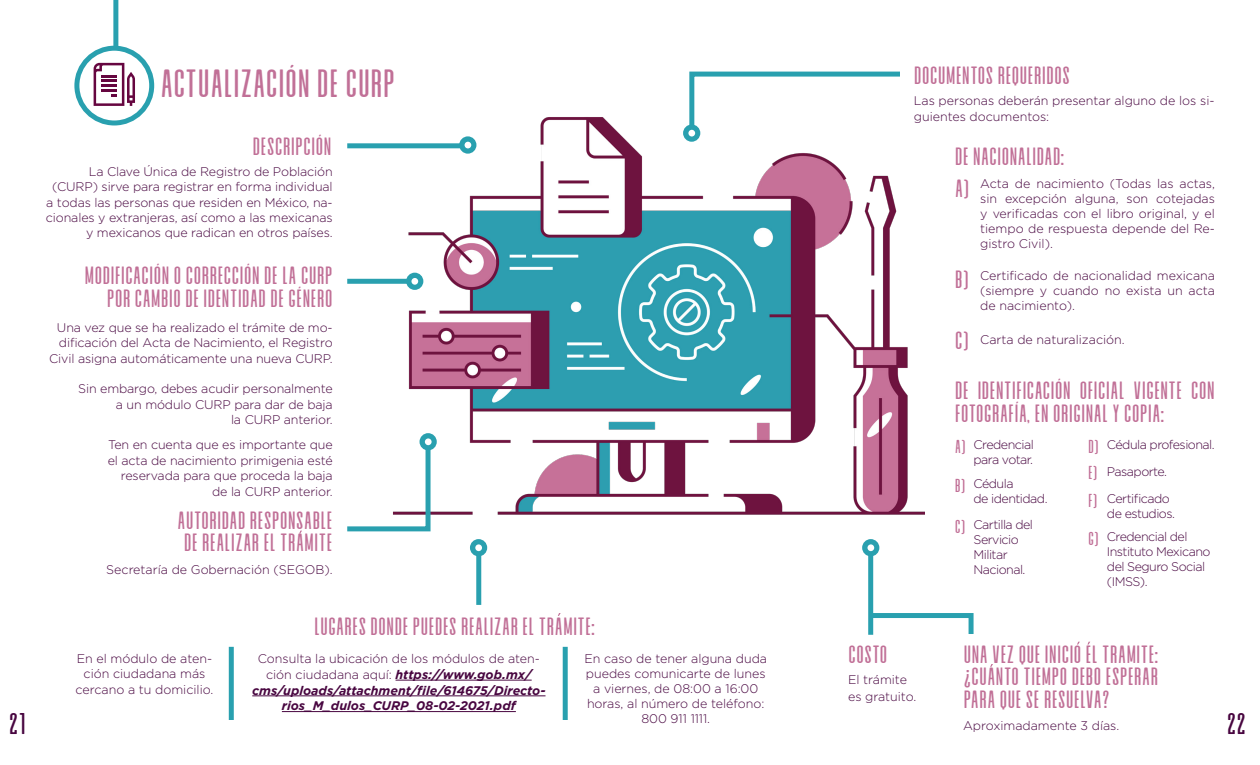
<style>
.page{position:relative;width:1260px;height:765px;background:#fff}
.page>*{position:absolute;margin:0;border:0;box-sizing:border-box;transform-origin:0 0}
.t1{font:39.38px "Alvaro Condensed";color:#c17097}
.t2{font:30px "Alvaro Condensed";color:#480640}
.t3{font:25px/22.5px "Alvaro Condensed";color:#c17097}
.t4{font:18.75px "Alvaro Condensed";color:#c17097}
.t5{font:300 12.5px/15.1px "Gotham";letter-spacing:-.01em;color:#480640;text-align:right}
.t6{font:300 12.5px/15px "Gotham";letter-spacing:-.04em;color:#480640}
.t7{font:italic 700 12.5px/15.8px "Gotham";color:#480640;text-align:center}
.s1{font-weight:300;font-style:normal}
</style>
<div class="page">
<hr style="left:396px;top:680px;width:136px;height:1px;background:#480640">
<hr style="left:252px;top:696px;width:294px;height:1px;background:#480640">
<hr style="left:282px;top:711px;width:234px;height:1px;background:#480640">
<img style="left:389px;top:117px;width:535px;height:398px">
<div style="left:347px;top:143px;width:121px;height:5px;background:#29a0af"></div>
<div style="left:459px;top:136px;width:17px;height:18px;background:#29a0af;border-radius:50%"></div>
<svg style="left:465px;top:142px;width:6px;height:6px"></svg>
<div style="left:347px;top:279px;width:71px;height:5px;background:#29a0af"></div>
<svg style="left:347px;top:436px;width:86px;height:96px"></svg>
<div style="left:476px;top:548px;width:5px;height:57px;background:#29a0af"></div>
<div style="left:406px;top:273px;width:17px;height:17px;background:#29a0af;border-radius:50%"></div>
<div style="left:411px;top:278px;width:7px;height:7px;background:#fff;border-radius:50%"></div>
<div style="left:420px;top:433px;width:17px;height:17px;background:#29a0af;border-radius:50%"></div>
<div style="left:425px;top:438px;width:7px;height:7px;background:#fff;border-radius:50%"></div>
<div style="left:470px;top:539px;width:17px;height:17px;background:#29a0af;border-radius:50%"></div>
<div style="left:475px;top:544px;width:7px;height:7px;background:#fff;border-radius:50%"></div>
<div style="left:229px;top:647px;width:5px;height:73px;background:#29a0af"></div>
<div style="left:563px;top:647px;width:5px;height:73px;background:#29a0af"></div>
<div style="left:868px;top:553px;width:5px;height:82px;background:#29a0af"></div>
<svg style="left:868px;top:611px;width:106px;height:24px"></svg>
<svg style="left:687px;top:71px;width:218px;height:68px"></svg>
<div style="left:862px;top:539px;width:17px;height:17px;background:#29a0af;border-radius:50%"></div>
<div style="left:867px;top:544px;width:7px;height:7px;background:#fff;border-radius:50%"></div>
<div style="left:683px;top:124px;width:17px;height:18px;background:#29a0af;border-radius:50%"></div>
<div style="left:688px;top:130px;width:7px;height:7px;background:#fff;border-radius:50%"></div>
<div style="left:74px;top:46px;width:80px;height:79px;border:5px solid #29a0af;border-radius:50%"></div>
<div style="left:113px;top:0;width:5px;height:48px;background:#29a0af"></div>
<svg style="left:94px;top:63px;width:41px;height:43px"></svg>
<hr style="left:101px;top:75px;width:16px;height:3px;background:#660640">
<p class="t1" style="left:160px;top:72px;width:237px">ACTUALIZACIÓN DE CURP</p>
<p class="t3" style="left:253px;top:137px;width:80px">DESCRIPCIÓN</p>
<p class="t5" style="left:46px;top:164px;width:288px">La Clave Única de Registro de Población (CURP) sirve para registrar en forma individual a todas las personas que residen en México, na&shy;cionales y extranjeras, así como a las mexicanas y mexicanos que radican en otros países.</p>
<p class="t3" style="left:85px;top:266px;width:250px;text-align:right">MODIFICACIÓN O CORRECCIÓN DE LA CURP<br>POR CAMBIO DE IDENTIDAD DE GÉNERO</p>
<p class="t5" style="left:49px;top:320px;width:285px">Una vez que se ha realizado el trámite de mo&shy;dificación del Acta de Nacimiento, el Registro<br>Civil asigna automáticamente una nueva CURP.</p>
<p class="t5" style="left:78px;top:381px;width:256px">Sin embargo, debes acudir personalmente a un módulo CURP para dar de baja<br>la CURP anterior.</p>
<p class="t5" style="left:108px;top:436px;width:226px;line-height:15.8px">Ten en cuenta que es importante que el acta de nacimiento primigenia esté reservada para que proceda la baja de la CURP anterior.</p>
<p class="t3" style="left:177px;top:511px;width:157px">AUTORIDAD RESPONSABLE<br>DE REALIZAR EL TRÁMITE</p>
<p class="t5" style="left:106px;top:561px;width:228px">Secretaría de Gobernación (SEGOB).</p>
<p class="t3" style="left:314px;top:617px;width:283px">LUGARES DONDE PUEDES REALIZAR EL TRÁMITE:</p>
<p class="t3" style="left:914px;top:66px;width:158px">DOCUMENTOS REQUERIDOS</p>
<p class="t5" style="left:914px;top:93px;width:302px;text-align:left">Las personas deberán presentar alguno de los si&shy;guientes documentos:</p>
<p class="t3" style="left:955px;top:147px;width:111px">DE NACIONALIDAD:</p>
<p class="t3" style="left:955px;top:179px;width:16px">A)</p>
<p class="t5" style="left:980px;top:176px;width:236px;text-align:justify">Acta de nacimiento (Todas las actas, sin excepción alguna, son cotejadas y verificadas con el libro original, y el tiempo de respuesta depende del Re&shy;gistro Civil).</p>
<p class="t3" style="left:955px;top:270px;width:16px">B)</p>
<p class="t5" style="left:980px;top:268px;width:236px;text-align:justify">Certificado de nacionalidad mexicana (siempre y cuando no exista un acta de nacimiento).</p>
<p class="t3" style="left:955px;top:331px;width:16px">C)</p>
<p class="t5" style="left:980px;top:332px;width:146px">Carta de naturalización.</p>
<p class="t3" style="left:955px;top:381px;width:262px">DE IDENTIFICACIÓN OFICIAL VIGENTE CON<br>FOTOGRAFÍA, EN ORIGINAL Y COPIA:</p>
<p class="t4" style="left:955px;top:441px;width:13px">A)</p>
<p class="t4" style="left:955px;top:479px;width:12px">B)</p>
<p class="t6" style="left:974px;top:437px;width:62px">Credencial para votar.</p>
<p class="t6" style="left:974px;top:475px;width:75px">Cédula<br>de identidad.</p>
<p class="t4" style="left:955px;top:521px;width:12px">C)</p>
<p class="t6" style="left:974px;top:517px;width:61px">Cartilla del<br>Servicio<br>Militar<br>Nacional.</p>
<p class="t4" style="left:1088px;top:441px;width:12px">D)</p>
<p class="t4" style="left:1088px;top:466px;width:11px">E)</p>
<p class="t6" style="left:1107px;top:437px;width:109px">Cédula profesional.</p>
<p class="t6" style="left:1107px;top:464px;width:62px">Pasaporte.</p>
<p class="t4" style="left:1088px;top:495px;width:11px">F)</p>
<p class="t6" style="left:1107px;top:491px;width:70px">Certificado de estudios.</p>
<p class="t4" style="left:1088px;top:533px;width:12px">G)</p>
<p class="t6" style="left:1107px;top:529px;width:105px">Credencial del<br>Instituto Mexicano del Seguro Social (IMSS).</p>
<p class="t3" style="left:848px;top:645px;width:41px">COSTO</p>
<p class="t3" style="left:963px;top:645px;width:197px;text-align:justify">UNA VEZ QUE INICIO EL TRÁMITE: ¿CUÁNTO TIEMPO DEBO ESPERAR PARA QUE SE RESUELVA?</p>
<p class="t5" style="left:76px;top:651px;width:139px;text-align:center">En el módulo de aten&shy;ción ciudadana más cercano a tu domicilio.</p>
<p class="t7" style="left:252px;top:651px;width:295px"><span class="s1">Consulta la ubicación de los módulos de aten&shy;ción ciudadana aquí:</span> https://www.gob.mx/ cms/uploads/attachment/file/614675/Directo&shy;rios_M_dulos_CURP_08-02-2021.pdf</p>
<p class="t5" style="left:584px;top:651px;width:184px;text-align:center">En caso de tener alguna duda puedes comunicarte de lunes a viernes, de 08:00 a 16:00 horas, al número de teléfono:<br>800 911 1111.</p>
<p class="t5" style="left:848px;top:671px;width:70px;line-height:16.8px;text-align:left">El trámite es gratuito.</p>
<p class="t2" style="left:9px;top:714px;width:19px">21</p>
<p class="t2" style="left:1227px;top:714px;width:21px">22</p>
<p class="t5" style="left:963px;top:718px;width:158px">Aproximadamente 3 días.</p>
</div>
